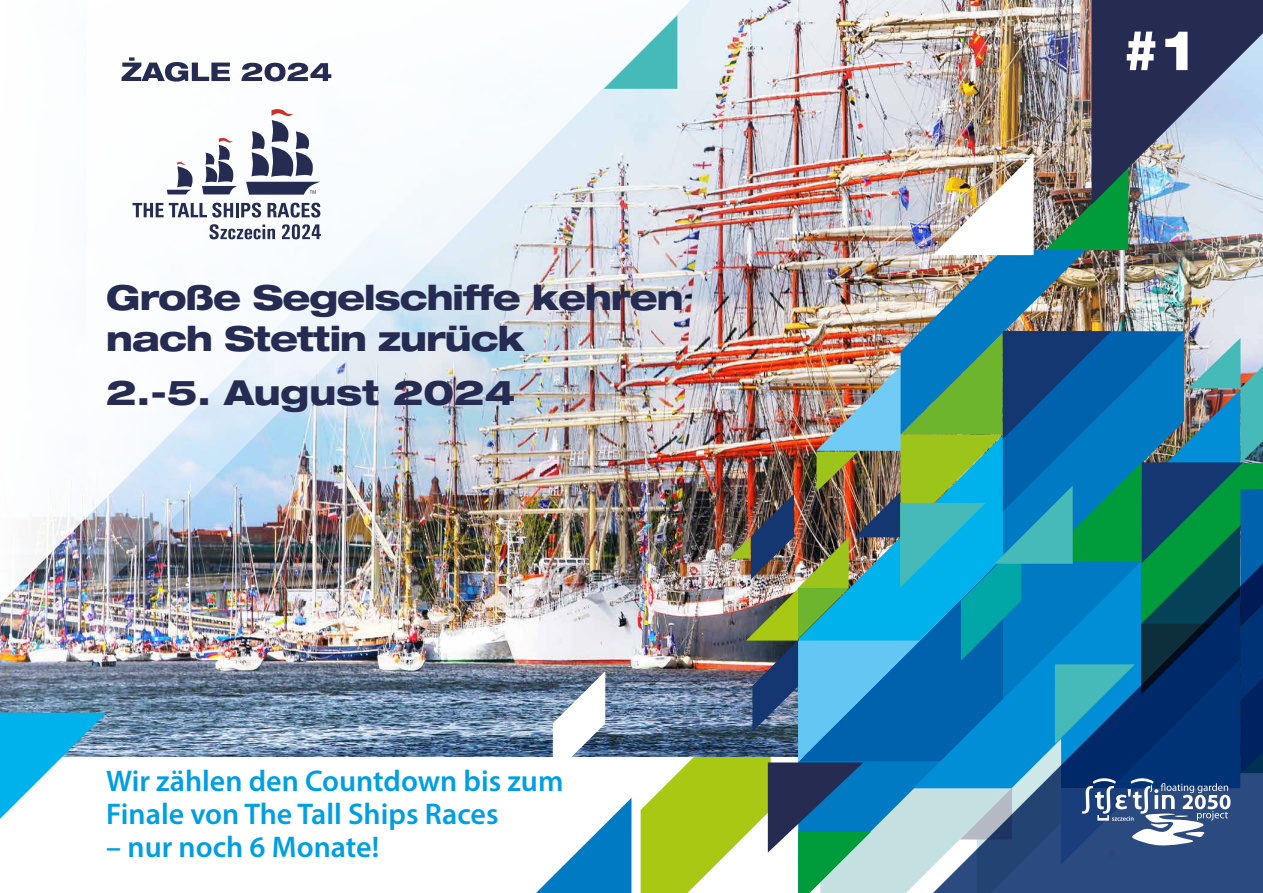
<style>
.page{position:relative;width:1263px;height:893px;background:#fff}
.page>*{position:absolute;margin:0;border:0;box-sizing:border-box;transform-origin:0 0}
.t1{font:800 expanded 55.5px "Helvetica Neue LT Pro";color:#fff;scale:.93 1}
.t2{font:800 expanded 34.5px/41.4px "Helvetica Neue LT Pro";letter-spacing:-.03em;color:#262b52}
.t3{font:800 expanded 34.5px "Helvetica Neue LT Pro";color:#262b52}
.t4{font:600 30px/33px "Myriad Pro";color:#009fe3}
</style>
<div class="page">
<img style="left:0;top:604px;width:536px;height:153px">
<svg style="left:0;top:713px;width:106px;height:106px"></svg>
<img style="left:0;top:485px;width:87px;height:119px">
<img style="left:87px;top:62px;width:449px;height:542px">
<svg style="left:167px;top:162px;width:26px;height:32px"></svg>
<svg style="left:202px;top:138px;width:35px;height:56px"></svg>
<svg style="left:246px;top:109px;width:74px;height:86px"></svg>
<svg style="left:133px;top:203px;width:100px;height:15px"></svg>
<hr style="left:236px;top:203px;width:3px;height:14px;background:#262b52">
<svg style="left:241px;top:203px;width:20px;height:15px"></svg>
<svg style="left:268px;top:203px;width:52px;height:15px"></svg>
<svg style="left:209px;top:224px;width:66px;height:15px"></svg>
<svg style="left:282px;top:224px;width:39px;height:15px"></svg>
<svg style="left:122px;top:57px;width:108px;height:25px"></svg>
<svg style="left:241px;top:63px;width:90px;height:18px"></svg>
<img style="left:536px;top:0;width:727px;height:893px">
<p class="t2" style="left:106px;top:275px;width:579px">Große Segelschiffe kehren nach Stettin zurück</p>
<p class="t3" style="left:106px;top:371px;width:411px">2.-5. August 2024</p>
<p class="t4" style="left:106px;top:764px;width:459px">Wir zählen den Countdown bis zum<br>Finale von The Tall Ships Races</p>
<p class="t4" style="left:106px;top:830px;width:274px">– nur noch 6 Monate!</p>
<h1 class="t1" style="left:1118px;top:15px;width:83px">#1</h1>
</div>
